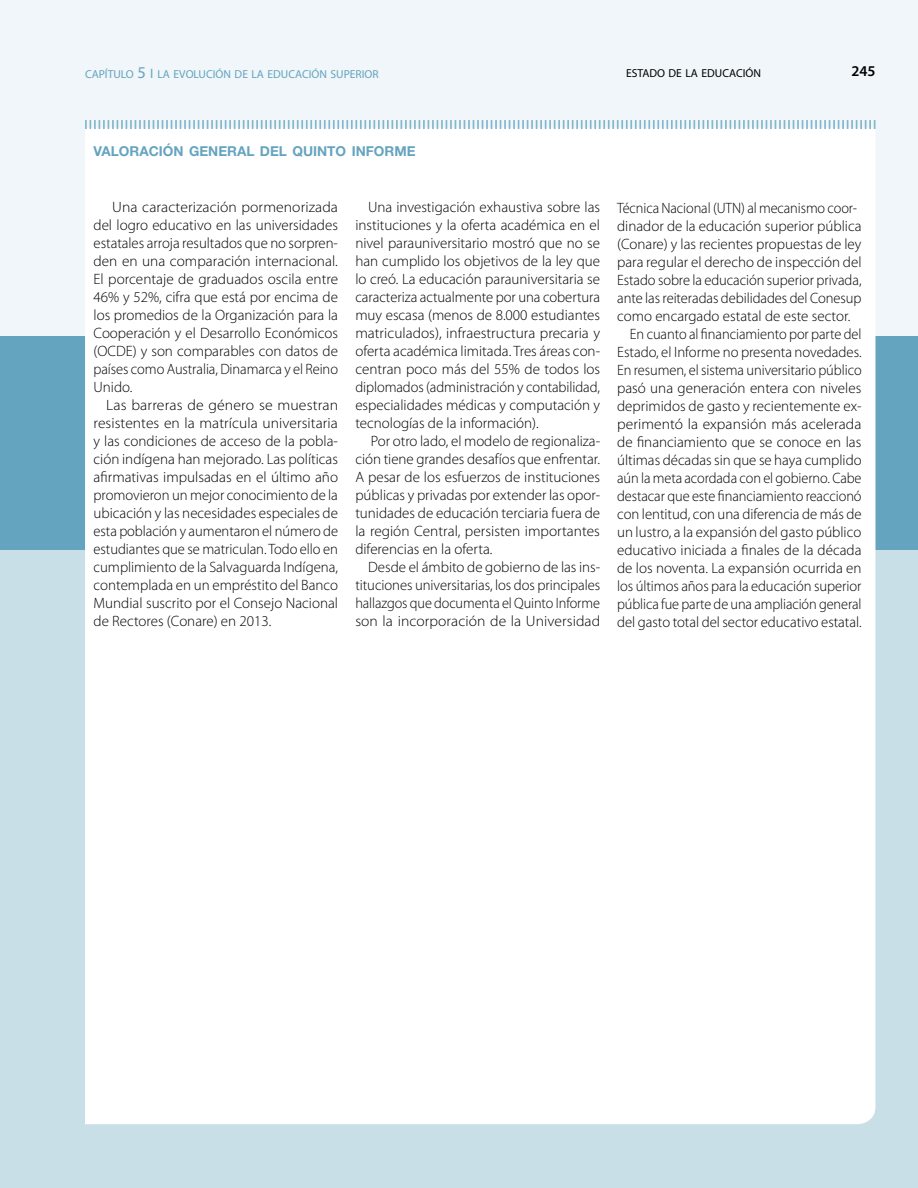
<style>
.page{position:relative;width:918px;height:1188px;background:#fff}
.page>*{position:absolute;margin:0;border:0;box-sizing:border-box;transform-origin:0 0}
.t1{font:300 15px/18px "Myriad Pro";color:#000;text-align:justify}
.t2{font:300 15px/18px "Myriad Pro";color:#000;text-align:justify;scale:1.05 1}
.t3{font:300 15px/18px "Myriad Pro";color:#000;text-align:justify;scale:1.04 1}
.t4{font:300 15px "Myriad Pro";color:#000;scale:.96 1}
.t5{font:300 15px "Myriad Pro";color:#000;scale:.95 1}
.t6{font:600 15px "Myriad Pro";color:#000}
.t7{font:700 13.65px "Helvetica Neue LT Std";color:#65a4bf}
.t8{font:11.55px "Myriad Pro";color:#65a4bf}
.t9{font:11.55px "Myriad Pro";color:#000}
.s1{font-size:16.5px}
.s2{font-size:13.65px}
</style>
<div class="page">
<div style="left:0;top:0;width:918px;height:343px;background:#f0f6f9"></div>
<div style="left:0;top:550px;width:918px;height:638px;background:#c9dfe8"></div>
<div style="left:0;top:337px;width:918px;height:213px;background:#65a4bf"></div>
<div style="left:85px;top:129px;width:790px;height:995px;background:#fff"></div>
<svg style="left:85px;top:120px;width:790px;height:9px"></svg>
<p class="t8" style="left:85px;top:67px;width:295px">CAPÍTULO <span class="s1">5</span> <span class="s2">I</span> LA EVOLUCIÓN DE LA EDUCACIÓN SUPERIOR</p>
<p class="t9" style="left:626px;top:66px;width:136px">ESTADO DE LA EDUCACIÓN</p>
<p class="t6" style="left:851px;top:61px;width:26px">245</p>
<p class="t7" style="left:94px;top:142px;width:324px">VALORACIÓN GENERAL DEL QUINTO INFORME</p>
<p class="t3" style="left:94px;top:198px;width:237px;text-indent:19px">Una caracterización pormenorizada del logro educativo en las universidades estatales arroja resultados que no sorpren&shy;den en una comparación internacional.<br>El porcentaje de graduados oscila entre 46% y 52%, cifra que está por encima de los promedios de la Organización para la Cooperación y el Desarrollo Económicos (OCDE) y son comparables con datos de países como Australia, Dinamarca y el Reino Unido.</p>
<p class="t2" style="left:94px;top:396px;width:235px;text-indent:13px">Las barreras de género se muestran resistentes en la matrícula universitaria y las condiciones de acceso de la pobla&shy;ción indígena han mejorado. Las políticas afirmativas impulsadas en el último año promovieron un mejor conocimiento de la ubicación y las necesidades especiales de esta población y aumentaron el número de estudiantes que se matriculan. Todo ello en cumplimiento de la Salvaguarda Indígena, contemplada en un empréstito del Banco Mundial suscrito por el Consejo Nacional de Rectores (Conare) en 2013.</p>
<p class="t1" style="left:355px;top:198px;width:246px;text-indent:13px">Una investigación exhaustiva sobre las instituciones y la oferta académica en el nivel parauniversitario mostró que no se han cumplido los objetivos de la ley que lo creó. La educación parauniversitaria se caracteriza actualmente por una cobertura muy escasa (menos de 8.000 estudiantes matriculados), infraestructura precaria y oferta académica limitada. Tres áreas con&shy;centran poco más del 55% de todos los diplomados (administración y contabilidad, especialidades médicas y computación y tecnologías de la información).</p>
<p class="t1" style="left:355px;top:432px;width:246px;text-indent:15px">Por otro lado, el modelo de regionaliza&shy;ción tiene grandes desafíos que enfrentar.<br>A pesar de los esfuerzos de instituciones públicas y privadas por extender las opor&shy;tunidades de educación terciaria fuera de la región Central, persisten importantes diferencias en la oferta.</p>
<p class="t1" style="left:355px;top:558px;width:246px;text-indent:13px">Desde el ámbito de gobierno de las ins&shy;tituciones universitarias, los dos principales hallazgos que documenta el Quinto Informe son la incorporación de la Universidad</p>
<p class="t5" style="left:617px;top:199px;width:254px">Técnica Nacional (UTN) al mecanismo coor-</p>
<p class="t1" style="left:617px;top:217px;width:246px">dinador de la educación superior pública</p>
<p class="t1" style="left:617px;top:235px;width:246px">(Conare) y las recientes propuestas de ley</p>
<p class="t1" style="left:617px;top:253px;width:246px">para regular el derecho de inspección del</p>
<p class="t1" style="left:617px;top:271px;width:246px">Estado sobre la educación superior privada,</p>
<p class="t1" style="left:617px;top:289px;width:246px">ante las reiteradas debilidades del Conesup</p>
<p class="t1" style="left:617px;top:307px;width:235px">como encargado estatal de este sector.</p>
<p class="t4" style="left:630px;top:325px;width:243px">En cuanto al financiamiento por parte del</p>
<p class="t1" style="left:617px;top:343px;width:246px">Estado, el Informe no presenta novedades.</p>
<p class="t4" style="left:617px;top:361px;width:256px">En resumen, el sistema universitario público</p>
<p class="t1" style="left:617px;top:379px;width:246px">pasó una generación entera con niveles</p>
<p class="t1" style="left:617px;top:397px;width:246px">deprimidos de gasto y recientemente ex-</p>
<p class="t1" style="left:617px;top:415px;width:246px">perimentó la expansión más acelerada</p>
<p class="t1" style="left:617px;top:433px;width:246px">de financiamiento que se conoce en las</p>
<p class="t1" style="left:617px;top:451px;width:246px">últimas décadas sin que se haya cumplido</p>
<p class="t4" style="left:617px;top:469px;width:256px">aún la meta acordada con el gobierno. Cabe</p>
<p class="t4" style="left:617px;top:487px;width:256px">destacar que este financiamiento reaccionó</p>
<p class="t1" style="left:617px;top:505px;width:246px">con lentitud, con una diferencia de más de</p>
<p class="t1" style="left:617px;top:523px;width:246px">un lustro, a la expansión del gasto público</p>
<p class="t1" style="left:617px;top:541px;width:246px">educativo iniciada a finales de la década</p>
<p class="t1" style="left:617px;top:559px;width:246px">de los noventa. La expansión ocurrida en</p>
<p class="t1" style="left:617px;top:577px;width:246px">los últimos años para la educación superior</p>
<p class="t5" style="left:617px;top:595px;width:259px">pública fue parte de una ampliación general</p>
<p class="t1" style="left:617px;top:613px;width:246px">del gasto total del sector educativo estatal.</p>
</div>
